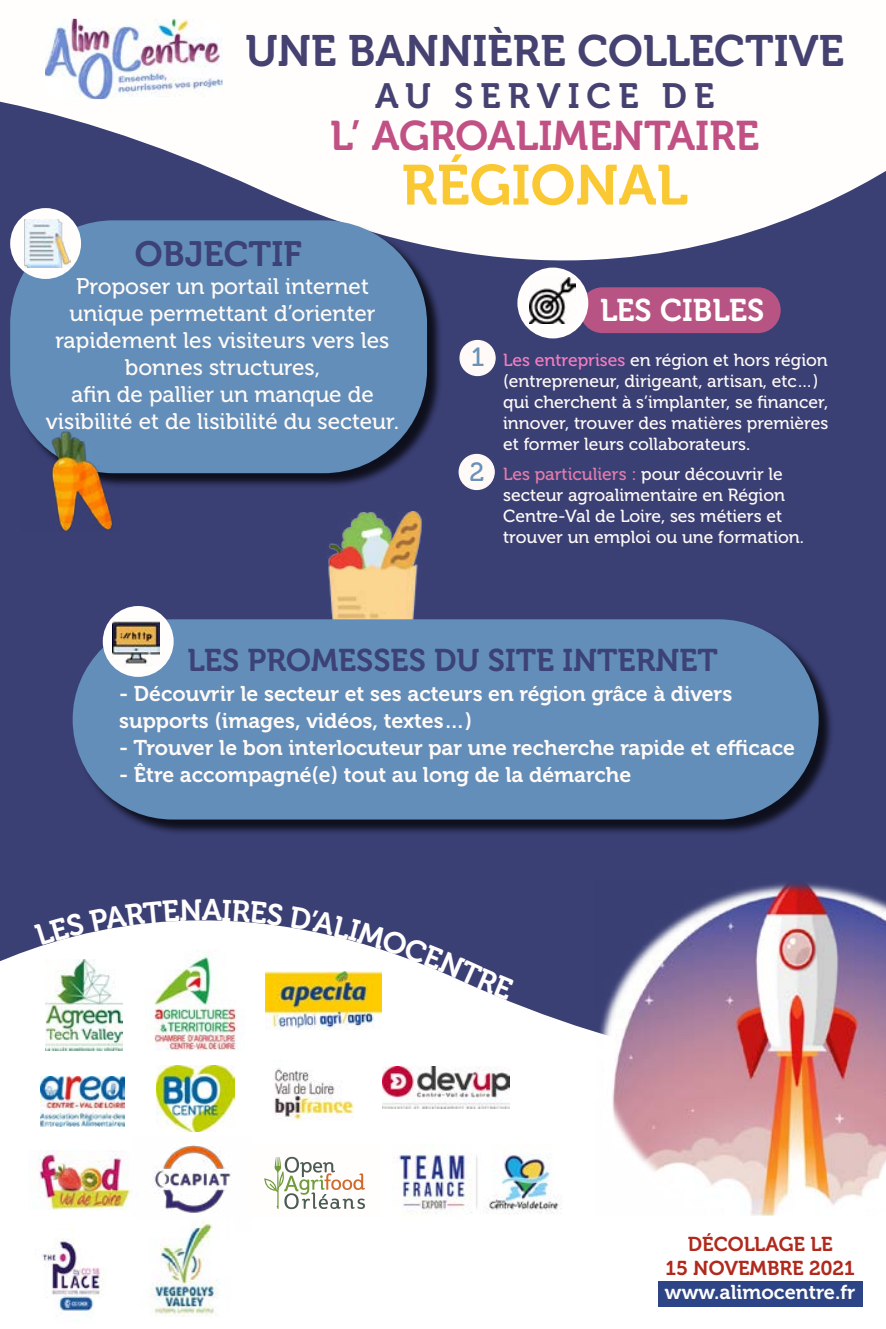
<style>
.page{position:relative;width:886px;height:1329px;background:#3a3f74}
.page>*{position:absolute;margin:0;border:0;box-sizing:border-box;transform-origin:0 0}
.t1{font:56.25px "Museo 700";color:#fac832}
.t2{font:43.75px "Museo 700";color:#454271}
.t3{font:41.25px "Museo 700";color:#c15184}
.t4{font:35px "Museo 700";letter-spacing:.2em;color:#454271}
.t5{font:35px "Museo 700";color:#3c4176}
.t6{font:31.25px "Museo 700";color:#3c4176}
.t7{font:31.25px "Museo 700";color:#fffefd}
.t8{font:26.25px "Museo 500";color:#6a91b7}
.t9{font:22.5px/27px "Museo 500";color:#fffaf7;text-align:center}
.t10{font:21.25px/27px "Museo 700";color:#fffaf7}
.t11{font:20px/24px "Museo 700";color:#b0291d;text-align:center}
.t12{font:17.5px/21px "Museo 500";color:#fffaf7}
.s1{color:#f27ec0}
.s2{color:#e27cab}
.s3{color:#fffefd}
</style>
<div class="page">
<div style="left:0;top:948px;width:886px;height:381px;background:#fff"></div>
<svg style="left:0;top:0;width:886px;height:381px;fill:#fffefd"></svg>
<img style="left:45px;top:19px;width:178px;height:80px">
<img style="left:145px;top:1000px;width:100px;height:57px">
<img style="left:266px;top:1000px;width:115px;height:29px">
<img style="left:40px;top:1077px;width:85px;height:49px">
<img style="left:157px;top:1065px;width:78px;height:66px">
<div style="left:12px;top:222px;width:431px;height:267px;background:#000;opacity:.75"></div>
<div style="left:10px;top:220px;width:417px;height:253px;background:#628eb9;border-radius:103px"></div>
<img style="left:328px;top:511px;width:94px;height:108px">
<div style="left:75px;top:621px;width:759px;height:214px;background:#000;opacity:.75"></div>
<div style="left:73px;top:619px;width:746px;height:200px;background:#628eb9;border-radius:100px"></div>
<img style="left:594px;top:883px;width:292px;height:333px">
<div style="left:580px;top:287px;width:201px;height:46px;background:#b75483;border-radius:23px"></div>
<div style="left:460px;top:340px;width:35px;height:35px;background:#fffaf7;border-radius:50%"></div>
<div style="left:459px;top:340px;width:37px;height:36px;border:1px solid #fffaf7;border-radius:50%"></div>
<div style="left:459px;top:454px;width:35px;height:35px;background:#fffaf7;border-radius:50%"></div>
<div style="left:458px;top:454px;width:37px;height:36px;border:1px solid #fffaf7;border-radius:50%"></div>
<img style="left:256px;top:1061px;width:110px;height:66px">
<img style="left:45px;top:1000px;width:77px;height:51px">
<img style="left:383px;top:1066px;width:126px;height:42px">
<img style="left:392px;top:1144px;width:173px;height:74px">
<img style="left:132px;top:1136px;width:119px;height:96px">
<img style="left:131px;top:1220px;width:102px;height:97px">
<img style="left:35px;top:1228px;width:72px;height:95px">
<div style="left:103px;top:606px;width:71px;height:71px;background:#fffefd;border-radius:50%"></div>
<div style="left:517px;top:268px;width:71px;height:70px;background:#fffefd;border-radius:50%"></div>
<div style="left:10px;top:208px;width:71px;height:71px;background:#fffefd;border-radius:50%"></div>
<img style="left:24px;top:220px;width:46px;height:47px">
<div style="left:658px;top:1281px;width:205px;height:25px;background:#2d4587"></div>
<img style="left:530px;top:278px;width:46px;height:46px">
<img style="left:113px;top:621px;width:47px;height:45px">
<img style="left:22px;top:431px;width:97px;height:101px">
<img style="left:28px;top:1150px;width:113px;height:60px">
<div style="left:247px;top:1145px;width:134px;height:73px;background:#fffefd"></div>
<svg style="left:264px;top:1157px;width:101px;height:52px"></svg>
<svg style="left:34px;top:920px;width:481px;height:80px"></svg>
<p class="t2" style="left:245px;top:26px;width:600px">UNE BANNIÈRE COLLECTIVE</p>
<p class="t4" style="left:375px;top:76px;width:340px">AU SERVICE DE</p>
<p class="t3" style="left:330px;top:112px;width:430px">L’ AGROALIMENTAIRE</p>
<p class="t1" style="left:401px;top:154px;width:288px">RÉGIONAL</p>
<p class="t5" style="left:135px;top:234px;width:168px">OBJECTIF</p>
<p class="t9" style="left:46px;top:273px;width:355px">Proposer un portail internet unique permettant d’orienter rapidement les visiteurs vers les bonnes structures,<br>afin de pallier un manque de visibilité et de lisibilité du secteur.</p>
<p class="t8" style="left:471px;top:343px;width:15px">1</p>
<p class="t8" style="left:469px;top:457px;width:17px">2</p>
<p class="t7" style="left:600px;top:293px;width:166px">LES CIBLES</p>
<p class="t12" style="left:503px;top:350px;width:327px"><span class="s1">Les entreprises</span> en région et hors région (entrepreneur, dirigeant, artisan, etc…) qui cherchent à s’implanter, se financer, innover, trouver des matières premières et former leurs collaborateurs.</p>
<p class="t12" style="left:503px;top:463px;width:302px"><span class="s2">Les particuliers :</span> pour découvrir le secteur agroalimentaire en Région Centre-Val de Loire, ses métiers et trouver un emploi ou une formation.</p>
<p class="t6" style="left:188px;top:642px;width:532px">LES PROMESSES DU SITE INTERNET</p>
<p class="t10" style="left:119px;top:681px;width:615px">- Découvrir le secteur et ses acteurs en région grâce à divers supports (images, vidéos, textes…)</p>
<p class="t10" style="left:119px;top:735px;width:677px">- Trouver le bon interlocuteur par une recherche rapide et efficace</p>
<p class="t10" style="left:119px;top:762px;width:514px">- Être accompagné(e) tout au long de la démarche</p>
<p class="t11" style="left:665px;top:1232px;width:192px">DÉCOLLAGE LE<br>15 NOVEMBRE 2021 <span class="s3">www.alimocentre.fr</span></p>
</div>
